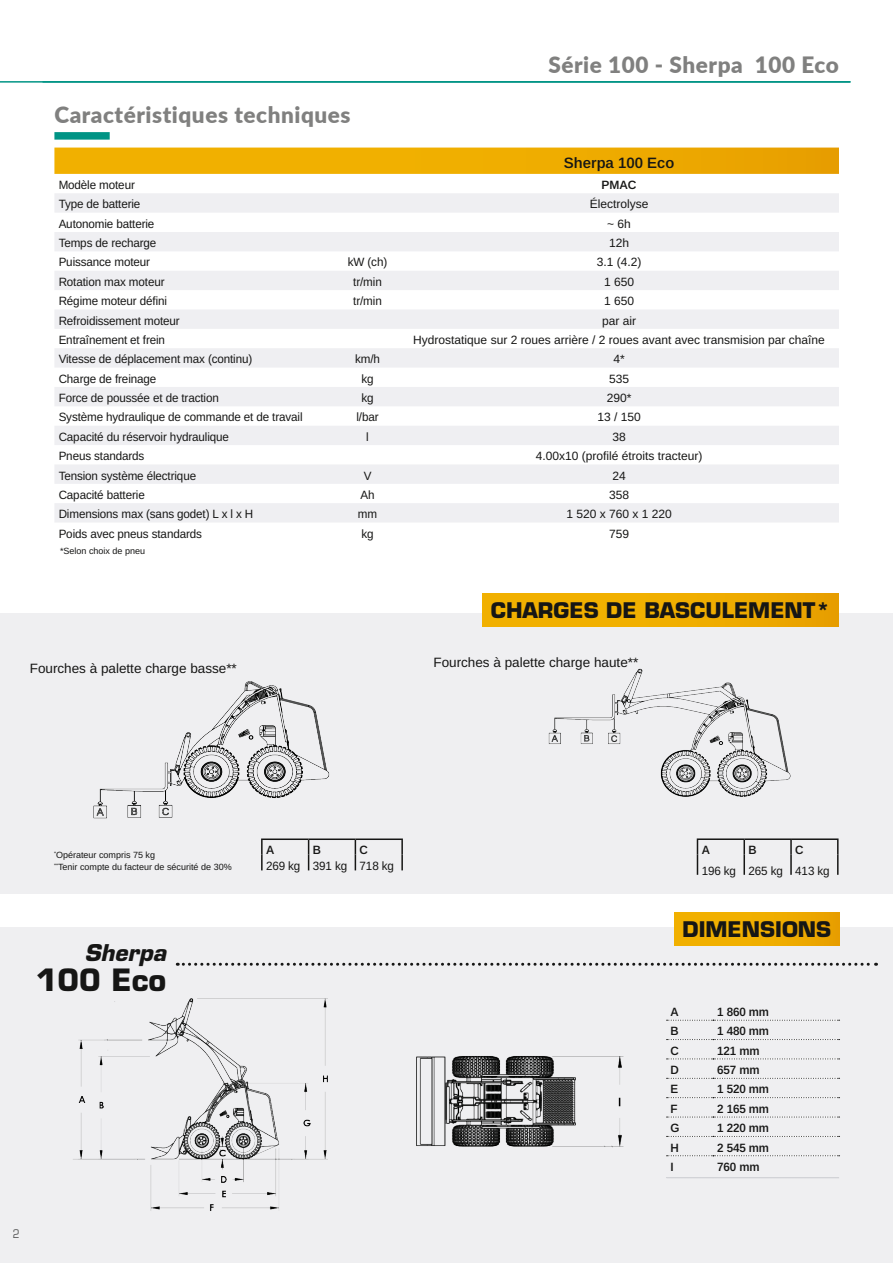
<style>
.page{position:relative;width:893px;height:1263px;background:#fff}
.page>*{position:absolute;margin:0;border:0;box-sizing:border-box;transform-origin:0 0}
.t1{font:700 30px "Eurostile LT Std";color:#161615}
.t2{font:900 22.5px "Lato";letter-spacing:.025em;color:#80807f}
.t3{font:italic 700 22.5px "Eurostile LT Std";color:#161615}
.t4{font:700 21px "Eurostile LT Std";color:#161615}
.t5{font:600 15px "Arimo";color:#161615}
.t6{font:13.5px "Arimo";color:#161615}
.t7{font:12px "Arimo";letter-spacing:-.01em;color:#161615}
.t8{font:600 12px "Arimo";letter-spacing:-.01em;color:#161615}
.t9{font:condensed 12px "Eurostile LT Std";color:#161615}
.t10{font:9px/12px "Arimo";color:#161615}
</style>
<div class="page">
<div style="left:0;top:613px;width:893px;height:281px;background:#efeff1"></div>
<div style="left:0;top:927px;width:893px;height:336px;background:#efeff1"></div>
<hr style="left:0;top:81px;width:850px;height:2px;background:#009485">
<img style="left:73px;top:998px;width:255px;height:213px">
<img style="left:416px;top:1056px;width:208px;height:92px">
<img style="left:93px;top:681px;width:237px;height:161px">
<img style="left:548px;top:668px;width:243px;height:129px">
<div style="left:674px;top:912px;width:166px;height:33px;background:linear-gradient(to right,#f3b400,#eaa400)"></div>
<svg style="left:177px;top:963px;width:699px;height:3px"></svg>
<svg style="left:666px;top:1177px;width:173px;height:1px"></svg>
<svg style="left:667px;top:1020px;width:173px;height:1px"></svg>
<svg style="left:667px;top:1155px;width:173px;height:1px"></svg>
<svg style="left:667px;top:1039px;width:173px;height:1px"></svg>
<svg style="left:667px;top:1058px;width:173px;height:1px"></svg>
<svg style="left:667px;top:1078px;width:173px;height:1px"></svg>
<svg style="left:667px;top:1097px;width:173px;height:1px"></svg>
<svg style="left:667px;top:1117px;width:173px;height:1px"></svg>
<svg style="left:667px;top:1136px;width:173px;height:1px"></svg>
<div style="left:482px;top:594px;width:357px;height:33px;background:linear-gradient(to right,#f3b400,#eaa400)"></div>
<hr style="left:261px;top:838px;width:48px;height:2px;background:#161615">
<hr style="left:309px;top:838px;width:46px;height:2px;background:#161615">
<hr style="left:355px;top:838px;width:48px;height:2px;background:#161615">
<svg style="left:261px;top:840px;width:2px;height:30px"></svg>
<svg style="left:308px;top:840px;width:1px;height:30px"></svg>
<svg style="left:355px;top:840px;width:1px;height:30px"></svg>
<svg style="left:401px;top:840px;width:2px;height:30px"></svg>
<hr style="left:697px;top:838px;width:47px;height:2px;background:#161615">
<hr style="left:744px;top:838px;width:47px;height:2px;background:#161615">
<svg style="left:743px;top:840px;width:2px;height:14px"></svg>
<hr style="left:791px;top:838px;width:47px;height:2px;background:#161615">
<svg style="left:790px;top:840px;width:2px;height:14px"></svg>
<svg style="left:697px;top:840px;width:1px;height:35px"></svg>
<hr style="left:743px;top:854px;width:2px;height:21px;background:#161615">
<hr style="left:790px;top:854px;width:2px;height:21px;background:#161615">
<svg style="left:837px;top:840px;width:1px;height:35px"></svg>
<svg style="left:54px;top:148px;width:785px;height:26px;background:#eeac01"></svg>
<svg style="left:55px;top:193px;width:784px;height:329px;fill:#f6f6f8"></svg>
<div style="left:55px;top:271px;width:784px;height:19px;background:#efeff2"></div>
<div style="left:54px;top:132px;width:56px;height:8px;background:#009485"></div>
<h2 class="t2" style="left:54px;top:97px;width:298px">Caractéristiques techniques</h2>
<h2 class="t2" style="left:548px;top:48px;width:292px">Série 100 - Sherpa 100 Eco</h2>
<p class="t5" style="left:564px;top:152px;width:112px">Sherpa 100 Eco</p>
<p class="t7" style="left:59px;top:176px;width:78px">Modèle moteur</p>
<p class="t8" style="left:601px;top:176px;width:37px">PMAC</p>
<p class="t7" style="left:59px;top:196px;width:83px">Type de batterie</p>
<p class="t7" style="left:590px;top:196px;width:60px">Électrolyse</p>
<p class="t7" style="left:59px;top:215px;width:97px">Autonomie batterie</p>
<p class="t7" style="left:607px;top:215px;width:25px">~ 6h</p>
<p class="t7" style="left:59px;top:235px;width:99px">Temps de recharge</p>
<p class="t7" style="left:609px;top:235px;width:22px">12h</p>
<p class="t7" style="left:59px;top:254px;width:93px">Puissance moteur</p>
<p class="t7" style="left:348px;top:254px;width:41px">kW (ch)</p>
<p class="t7" style="left:597px;top:254px;width:46px">3.1 (4.2)</p>
<p class="t7" style="left:59px;top:273px;width:107px">Rotation max moteur</p>
<p class="t7" style="left:353px;top:273px;width:30px">tr/min</p>
<p class="t7" style="left:604px;top:273px;width:32px">1 650</p>
<p class="t7" style="left:59px;top:293px;width:110px">Régime moteur défini</p>
<p class="t7" style="left:353px;top:293px;width:30px">tr/min</p>
<p class="t7" style="left:604px;top:293px;width:32px">1 650</p>
<p class="t7" style="left:59px;top:312px;width:123px">Refroidissement moteur</p>
<p class="t7" style="left:602px;top:312px;width:36px">par air</p>
<p class="t7" style="left:59px;top:331px;width:108px">Entraînement et frein</p>
<p class="t7" style="left:413px;top:331px;width:413px">Hydrostatique sur 2 roues arrière / 2 roues avant avec transmision par chaîne</p>
<p class="t7" style="left:59px;top:351px;width:195px">Vitesse de déplacement max (continu)</p>
<p class="t7" style="left:355px;top:351px;width:26px">km/h</p>
<p class="t7" style="left:613px;top:351px;width:13px">4*</p>
<p class="t7" style="left:59px;top:370px;width:99px">Charge de freinage</p>
<p class="t7" style="left:361px;top:370px;width:14px">kg</p>
<p class="t7" style="left:609px;top:370px;width:22px">535</p>
<p class="t7" style="left:59px;top:390px;width:162px">Force de poussée et de traction</p>
<p class="t7" style="left:361px;top:390px;width:14px">kg</p>
<p class="t7" style="left:607px;top:390px;width:26px">290*</p>
<p class="t7" style="left:59px;top:409px;width:245px">Système hydraulique de commande et de travail</p>
<p class="t7" style="left:356px;top:409px;width:24px">l/bar</p>
<p class="t7" style="left:597px;top:409px;width:45px">13 / 150</p>
<p class="t7" style="left:59px;top:428px;width:172px">Capacité du réservoir hydraulique</p>
<p class="t7" style="left:366px;top:428px;width:4px">l</p>
<p class="t7" style="left:612px;top:428px;width:15px">38</p>
<p class="t7" style="left:59px;top:448px;width:87px">Pneus standards</p>
<p class="t7" style="left:536px;top:448px;width:168px">4.00x10 (profilé étroits tracteur)</p>
<p class="t7" style="left:59px;top:467px;width:139px">Tension système électrique</p>
<p class="t7" style="left:364px;top:467px;width:9px">V</p>
<p class="t7" style="left:612px;top:467px;width:15px">24</p>
<p class="t7" style="left:59px;top:486px;width:88px">Capacité batterie</p>
<p class="t7" style="left:360px;top:486px;width:16px">Ah</p>
<p class="t7" style="left:609px;top:486px;width:22px">358</p>
<p class="t7" style="left:59px;top:506px;width:196px">Dimensions max (sans godet) L x l x H</p>
<p class="t7" style="left:358px;top:506px;width:21px">mm</p>
<p class="t7" style="left:566px;top:506px;width:107px">1 520 x 760 x 1 220</p>
<p class="t7" style="left:59px;top:525px;width:145px">Poids avec pneus standards</p>
<p class="t7" style="left:361px;top:525px;width:14px">kg</p>
<p class="t7" style="left:609px;top:525px;width:22px">759</p>
<p class="t10" style="left:60px;top:545px;width:87px">*Selon choix de pneu</p>
<h3 class="t4" style="left:491px;top:597px;width:341px">CHARGES DE BASCULEMENT*</h3>
<p class="t6" style="left:30px;top:659px;width:209px">Fourches à palette charge basse**</p>
<p class="t6" style="left:433px;top:653px;width:206px">Fourches à palette charge haute**</p>
<p class="t10" style="left:54px;top:849px;width:179px"><sup>*</sup>Opérateur compris 75 kg<br><sup>**</sup>Tenir compte du facteur de sécurité de 30%</p>
<h2 class="t3" style="left:85px;top:939px;width:83px">Sherpa</h2>
<h1 class="t1" style="left:36px;top:962px;width:132px">100 Eco</h1>
<p class="t8" style="left:266px;top:842px;width:10px">A</p>
<p class="t8" style="left:313px;top:842px;width:10px">B</p>
<p class="t8" style="left:360px;top:842px;width:10px">C</p>
<p class="t7" style="left:266px;top:858px;width:129px">269 kg 391 kg 718 kg</p>
<p class="t9" style="left:13px;top:1226px;width:8px">2</p>
<p class="t8" style="left:702px;top:842px;width:10px">A</p>
<p class="t8" style="left:748px;top:842px;width:10px">B</p>
<p class="t8" style="left:795px;top:842px;width:10px">C</p>
<p class="t7" style="left:702px;top:862px;width:129px">196 kg 265 kg 413 kg</p>
<h3 class="t4" style="left:682px;top:916px;width:150px">DIMENSIONS</h3>
<p class="t8" style="left:670px;top:1003px;width:10px">A</p>
<p class="t8" style="left:717px;top:1003px;width:53px">1 860 mm</p>
<p class="t8" style="left:670px;top:1023px;width:10px">B</p>
<p class="t8" style="left:717px;top:1023px;width:53px">1 480 mm</p>
<p class="t8" style="left:670px;top:1042px;width:10px">C</p>
<p class="t8" style="left:717px;top:1042px;width:44px">121 mm</p>
<p class="t8" style="left:670px;top:1061px;width:10px">D</p>
<p class="t8" style="left:717px;top:1061px;width:44px">657 mm</p>
<p class="t8" style="left:670px;top:1081px;width:9px">E</p>
<p class="t8" style="left:717px;top:1081px;width:53px">1 520 mm</p>
<p class="t8" style="left:670px;top:1100px;width:9px">F</p>
<p class="t8" style="left:717px;top:1100px;width:53px">2 165 mm</p>
<p class="t8" style="left:670px;top:1120px;width:11px">G</p>
<p class="t8" style="left:717px;top:1120px;width:53px">1 220 mm</p>
<p class="t8" style="left:670px;top:1139px;width:10px">H</p>
<p class="t8" style="left:717px;top:1139px;width:53px">2 545 mm</p>
<p class="t8" style="left:670px;top:1158px;width:5px">I</p>
<p class="t8" style="left:717px;top:1158px;width:44px">760 mm</p>
</div>
